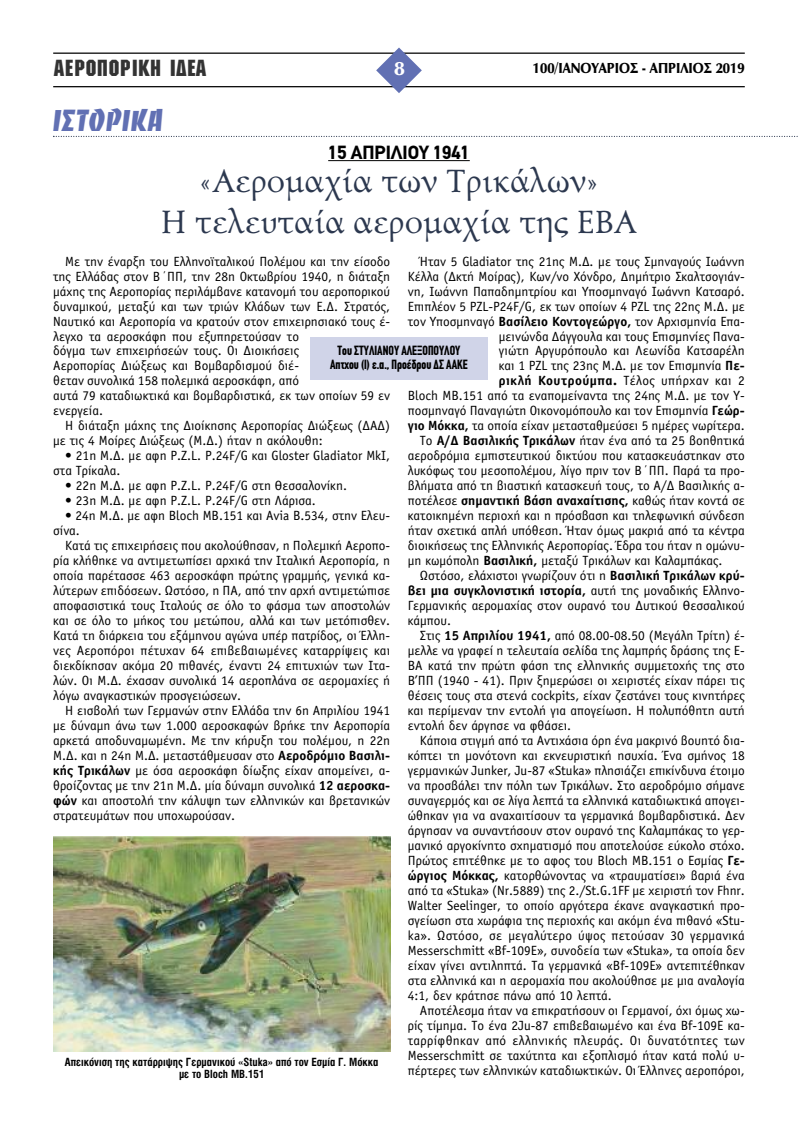
<style>
.page{position:relative;width:798px;height:1134px;background:#fff}
.page>*{position:absolute;margin:0;border:0;box-sizing:border-box;transform-origin:0 0}
.t1{font:36.25px/40.6px "Kp Papyrus";color:#2c384f;text-align:center}
.t2{font:30px "CF Poster";color:#6170b3;scale:.9 1}
.t3{font:22.5px "UB Soccer";color:#333}
.t4{font:20px "UB Optima Bold";color:#fff}
.t5{font:700 18.75px "CF Din";color:#000}
.t6{font:15px "UB Optima Bold";color:#000;scale:.9 1}
.t7{font:13.38px/15px "Officina Sans ITC Hel";color:#000}
.t8{font:700 13.38px "Officina Sans ITC Hel";color:#000}
.t9{font:13.38px "Officina Sans ITC Hel";letter-spacing:.025em;color:#000}
.t10{font:700 13.38px "Officina Sans ITC Hel";letter-spacing:.035em;color:#000}
.t11{font:700 13.12px/14.8px "CF Din Condensed";color:#000;text-align:center}
.t12{font:11.25px/12.6px "UB Helvetica Cond Bold";color:#000;text-align:center}
.s1{font-weight:700}
.s2{font-weight:400}
</style>
<div class="page">
<hr style="left:53px;top:53px;width:691px;height:1px;background:#000">
<hr style="left:53px;top:86px;width:691px;height:1px;background:#000">
<svg style="left:376px;top:48px;width:45px;height:45px"></svg>
<hr style="left:328px;top:160px;width:141px;height:1px;background:#000">
<img style="left:53px;top:836px;width:337px;height:215px">
<svg style="left:53px;top:136px;width:744px;height:1px"></svg>
<div style="left:310px;top:337px;width:177px;height:43px;background:#d0d4e8"></div>
<h3 class="t3" style="left:53px;top:60px;width:154px">ΑΕΡΟΠΟΡΙΚΗ ΙΔΕΑ</h3>
<h3 class="t4" style="left:394px;top:61px;width:12px">8</h3>
<p class="t6" style="left:532px;top:63px;width:237px">100/ΙΑΝΟΥΑΡΙΟΣ - ΑΠΡΙΛΙΟΣ 2019</p>
<h2 class="t2" style="left:53px;top:103px;width:125px">ΙΣΤΟΡΙΚΑ</h2>
<h3 class="t5" style="left:328px;top:145px;width:143px">15 ΑΠΡΙΛΙΟΥ 1941</h3>
<h1 class="t1" style="left:161px;top:165px;width:477px">«Αερομαχία των Τρικάλων»<br>Η τελευταία αερομαχία της ΕΒΑ</h1>
<p class="t7" style="left:53px;top:255px;width:338px;text-indent:12px">Με την έναρξη του Ελληνοϊταλικού Πολέμου και την είσοδο της Ελλάδας στον Β΄ΠΠ, την 28η Οκτωβρίου 1940, η διάταξη μάχης της Αεροπορίας περιλάμβανε κατανομή του αεροπορικού δυναμικού, μεταξύ και των τριών Κλάδων των Ε.Δ. Στρατός, Ναυτικό και Αεροπορία να κρατούν στον επιχειρησιακό τους έ&shy;λεγχο τα αεροσκάφη που εξυπηρετούσαν το<br>δόγμα των επιχειρήσεών τους. Οι Διοικήσεις<br>Αεροπορίας Διώξεως και Βομβαρδισμού διέ-<br>θεταν συνολικά 158 πολεμικά αεροσκάφη, από<br>αυτά 79 καταδιωκτικά και βομβαρδιστικά, εκ των οποίων 59 εν ενεργεία.</p>
<p class="t7" style="left:53px;top:420px;width:338px;text-indent:12px">Η διάταξη μάχης της Διοίκησης Αεροπορίας Διώξεως (ΔΑΔ) με τις 4 Μοίρες Διώξεως (Μ.Δ.) ήταν η ακόλουθη:</p>
<p class="t7" style="left:53px;top:450px;width:338px;text-indent:12px">• 21η Μ.Δ. με αφη P.Z.L. P.24F/G και Gloster Gladiator MkI, στα Τρίκαλα.</p>
<p class="t7" style="left:65px;top:479px;width:283px">• 22η Μ.Δ. με αφη P.Z.L. P.24F/G στη Θεσσαλονίκη.</p>
<p class="t7" style="left:65px;top:494px;width:252px">• 23η Μ.Δ. με αφη P.Z.L. P.24F/G στη Λάρισα.</p>
<p class="t7" style="left:53px;top:509px;width:338px;text-indent:12px">• 24η Μ.Δ. με αφη Bloch MB.151 και Avia B.534, στην Ελευ&shy;σίνα.</p>
<p class="t7" style="left:53px;top:539px;width:338px;text-align:justify;text-indent:12px">Κατά τις επιχειρήσεις που ακολούθησαν, η Πολεμική Αεροπο&shy;ρία κλήθηκε να αντιμετωπίσει αρχικά την Ιταλική Αεροπορία, η οποία παρέτασσε 463 αεροσκάφη πρώτης γραμμής, γενικά κα&shy;λύτερων επιδόσεων. Ωστόσο, η ΠΑ, από την αρχή αντιμετώπισε αποφασιστικά τους Ιταλούς σε όλο το φάσμα των αποστολών και σε όλο το μήκος του μετώπου, αλλά και των μετόπισθεν.<br>Κατά τη διάρκεια του εξάμηνου αγώνα υπέρ πατρίδος, οι Έλλη&shy;νες Αεροπόροι πέτυχαν 64 επιβεβαιωμένες καταρρίψεις και διεκδίκησαν ακόμα 20 πιθανές, έναντι 24 επιτυχιών των Ιτα&shy;λών. Οι Μ.Δ. έχασαν συνολικά 14 αεροπλάνα σε αερομαχίες ή λόγω αναγκαστικών προσγειώσεων.</p>
<p class="t7" style="left:53px;top:704px;width:338px;text-align:justify;text-indent:12px">Η εισβολή των Γερμανών στην Ελλάδα την 6η Απριλίου 1941 με δύναμη άνω των 1.000 αεροσκαφών βρήκε την Αεροπορία αρκετά αποδυναμωμένη. Με την κήρυξη του πολέμου, η 22η Μ.Δ. και η 24η Μ.Δ. μεταστάθμευσαν στο <span class="s1">Αεροδρόμιο Βασιλι&shy;κής Τρικάλων</span> με όσα αεροσκάφη δίωξης είχαν απομείνει, α&shy;θροίζοντας με την 21η Μ.Δ. μία δύναμη συνολικά <span class="s1">12 αεροσκα&shy;φών</span> και αποστολή την κάλυψη των ελληνικών και βρετανικών στρατευμάτων που υποχωρούσαν.</p>
<p class="t7" style="left:420px;top:255px;width:326px">Ήταν 5 Gladiator της 21ης Μ.Δ. με τους Σμηναγούς Ιωάννη</p>
<p class="t7" style="left:407px;top:270px;width:338px">Κέλλα (Δκτή Μοίρας), Κων/νο Χόνδρο, Δημήτριο Σκαλτσογιάν-</p>
<p class="t7" style="left:407px;top:285px;width:338px">νη, Ιωάννη Παπαδημητρίου και Υποσμηναγό Ιωάννη Κατσαρό.</p>
<p class="t7" style="left:407px;top:300px;width:338px">Επιπλέον 5 PZL-P24F/G, εκ των οποίων 4 PZL της 22ης Μ.Δ. με</p>
<p class="t7" style="left:407px;top:315px;width:338px">τον Υποσμηναγό <span class="s1">Βασίλειο Κοντογεώργο,</span> τον Αρχισμηνία Επα-</p>
<p class="t7" style="left:498px;top:330px;width:247px">μεινώνδα Δάγγουλα και τους Επισμηνίες Πανα-</p>
<p class="t7" style="left:498px;top:345px;width:247px">γιώτη Αργυρόπουλο και Λεωνίδα Κατσαρέλη</p>
<p class="t7" style="left:498px;top:360px;width:247px">και 1 PZL της 23ης Μ.Δ. με τον Επισμηνία <span class="s1">Πε-</span></p>
<p class="t10" style="left:498px;top:376px;width:247px">ρικλή Κουτρούμπα. <span class="s2">Τέλος υπήρχαν και 2</span></p>
<p class="t7" style="left:407px;top:390px;width:338px">Bloch MB.151 από τα εναπομείναντα της 24ης Μ.Δ. με τον Υ-</p>
<p class="t7" style="left:407px;top:405px;width:338px">ποσμηναγό Παναγιώτη Οικονομόπουλο και τον Επισμηνία <span class="s1">Γεώρ-</span></p>
<p class="t7" style="left:407px;top:420px;width:338px"><span class="s1">γιο Μόκκα,</span> τα οποία είχαν μετασταθμεύσει 5 ημέρες νωρίτερα.</p>
<p class="t7" style="left:420px;top:435px;width:326px">Το <span class="s1">Α/Δ Βασιλικής Τρικάλων</span> ήταν ένα από τα 25 βοηθητικά</p>
<p class="t7" style="left:407px;top:450px;width:338px">αεροδρόμια εμπιστευτικού δικτύου που κατασκευάστηκαν στο</p>
<p class="t7" style="left:407px;top:465px;width:338px">λυκόφως του μεσοπολέμου, λίγο πριν τον Β΄ΠΠ. Παρά τα προ-</p>
<p class="t7" style="left:407px;top:479px;width:338px">βλήματα από τη βιαστική κατασκευή τους, το Α/Δ Βασιλικής α-</p>
<p class="t8" style="left:407px;top:496px;width:338px"><span class="s2">ποτέλεσε</span> σημαντική βάση αναχαίτισης, <span class="s2">καθώς ήταν κοντά σε</span></p>
<p class="t7" style="left:407px;top:509px;width:338px">κατοικημένη περιοχή και η πρόσβαση και τηλεφωνική σύνδεση</p>
<p class="t7" style="left:407px;top:524px;width:338px">ήταν σχετικά απλή υπόθεση. Ήταν όμως μακριά από τα κέντρα</p>
<p class="t7" style="left:407px;top:539px;width:338px">διοικήσεως της Ελληνικής Αεροπορίας. Έδρα του ήταν η ομώνυ-</p>
<p class="t7" style="left:407px;top:554px;width:316px">μη κωμόπολη <span class="s1">Βασιλική,</span> μεταξύ Τρικάλων και Καλαμπάκας.</p>
<p class="t7" style="left:420px;top:569px;width:326px">Ωστόσο, ελάχιστοι γνωρίζουν ότι η <span class="s1">Βασιλική Τρικάλων κρύ-</span></p>
<p class="t8" style="left:407px;top:586px;width:338px">βει μια συγκλονιστική ιστορία, <span class="s2">αυτή της μοναδικής Ελληνο-</span></p>
<p class="t7" style="left:407px;top:599px;width:338px">Γερμανικής αερομαχίας στον ουρανό του Δυτικού Θεσσαλικού</p>
<p class="t7" style="left:407px;top:614px;width:45px">κάμπου.</p>
<p class="t7" style="left:420px;top:629px;width:326px">Στις <span class="s1">15 Απριλίου 1941,</span> από 08.00-08.50 (Μεγάλη Τρίτη) έ-</p>
<p class="t7" style="left:407px;top:644px;width:338px">μελλε να γραφεί η τελευταία σελίδα της λαμπρής δράσης της Ε-</p>
<p class="t7" style="left:407px;top:659px;width:338px">ΒΑ κατά την πρώτη φάση της ελληνικής συμμετοχής της στο</p>
<p class="t7" style="left:407px;top:674px;width:338px">Β’ΠΠ (1940 - 41). Πριν ξημερώσει οι χειριστές είχαν πάρει τις</p>
<p class="t7" style="left:407px;top:689px;width:338px">θέσεις τους στα στενά cockpits, είχαν ζεστάνει τους κινητήρες</p>
<p class="t7" style="left:407px;top:704px;width:338px">και περίμεναν την εντολή για απογείωση. Η πολυπόθητη αυτή</p>
<p class="t7" style="left:407px;top:719px;width:165px">εντολή δεν άργησε να φθάσει.</p>
<p class="t7" style="left:420px;top:734px;width:326px">Κάποια στιγμή από τα Αντιχάσια όρη ένα μακρινό βουητό δια-</p>
<p class="t7" style="left:407px;top:749px;width:338px">κόπτει τη μονότονη και εκνευριστική ησυχία. Ένα σμήνος 18</p>
<p class="t7" style="left:407px;top:764px;width:338px">γερμανικών Junker, Ju-87 «Stuka» πλησιάζει επικίνδυνα έτοιμο</p>
<p class="t7" style="left:407px;top:779px;width:338px">να προσβάλει την πόλη των Τρικάλων. Στο αεροδρόμιο σήμανε</p>
<p class="t7" style="left:407px;top:794px;width:338px">συναγερμός και σε λίγα λεπτά τα ελληνικά καταδιωκτικά απογει-</p>
<p class="t7" style="left:407px;top:809px;width:338px">ώθηκαν για να αναχαιτίσουν τα γερμανικά βομβαρδιστικά. Δεν</p>
<p class="t7" style="left:407px;top:824px;width:338px">άργησαν να συναντήσουν στον ουρανό της Καλαμπάκας το γερ-</p>
<p class="t7" style="left:407px;top:839px;width:338px">μανικό αργοκίνητο σχηματισμό που αποτελούσε εύκολο στόχο.</p>
<p class="t7" style="left:407px;top:854px;width:338px">Πρώτος επιτέθηκε με το αφος του Bloch MB.151 ο Εσμίας <span class="s1">Γε-</span></p>
<p class="t7" style="left:407px;top:869px;width:338px"><span class="s1">ώργιος Μόκκας,</span> κατορθώνοντας να «τραυματίσει» βαριά ένα</p>
<p class="t7" style="left:407px;top:884px;width:338px">από τα «Stuka» (Nr.5889) της 2./St.G.1FF με χειριστή τον Fhnr.</p>
<p class="t7" style="left:407px;top:899px;width:338px">Walter Seelinger, το οποίο αργότερα έκανε αναγκαστική προ-</p>
<p class="t7" style="left:407px;top:914px;width:338px">σγείωση στα χωράφια της περιοχής και ακόμη ένα πιθανό «Stu-</p>
<p class="t7" style="left:407px;top:929px;width:338px">ka». Ωστόσο, σε μεγαλύτερο ύψος πετούσαν 30 γερμανικά</p>
<p class="t7" style="left:407px;top:944px;width:338px">Messerschmitt «Bf-109E», συνοδεία των «Stuka», τα οποία δεν</p>
<p class="t7" style="left:407px;top:959px;width:338px">είχαν γίνει αντιληπτά. Τα γερμανικά «Bf-109E» αντεπιτέθηκαν</p>
<p class="t7" style="left:407px;top:974px;width:338px">στα ελληνικά και η αερομαχία που ακολούθησε με μια αναλογία</p>
<p class="t7" style="left:407px;top:989px;width:205px">4:1, δεν κράτησε πάνω από 10 λεπτά.</p>
<p class="t7" style="left:420px;top:1004px;width:326px">Αποτέλεσμα ήταν να επικρατήσουν οι Γερμανοί, όχι όμως χω-</p>
<p class="t7" style="left:407px;top:1019px;width:338px">ρίς τίμημα. Το ένα 2Ju-87 επιβεβαιωμένο και ένα Bf-109E κα-</p>
<p class="t9" style="left:407px;top:1035px;width:338px">ταρρίφθηκαν από ελληνικής πλευράς. Οι δυνατότητες των</p>
<p class="t7" style="left:407px;top:1049px;width:338px">Messerschmitt σε ταχύτητα και εξοπλισμό ήταν κατά πολύ υ-</p>
<p class="t7" style="left:407px;top:1064px;width:338px">πέρτερες των ελληνικών καταδιωκτικών. Οι Έλληνες αεροπόροι,</p>
<p class="t11" style="left:330px;top:344px;width:139px">Του ΣΤΥΛΙΑΝΟΥ ΑΛΕΞΟΠΟΥΛΟΥ<br>Απτχου (Ι) ε.α., Προέδρου ΔΣ ΑΑΚΕ</p>
<p class="t12" style="left:65px;top:1056px;width:315px">Απεικόνιση της κατάρριψης Γερμανικού «Stuka» από τον Εσμία Γ. Μόκκα με το Bloch MB.151</p>
</div>
